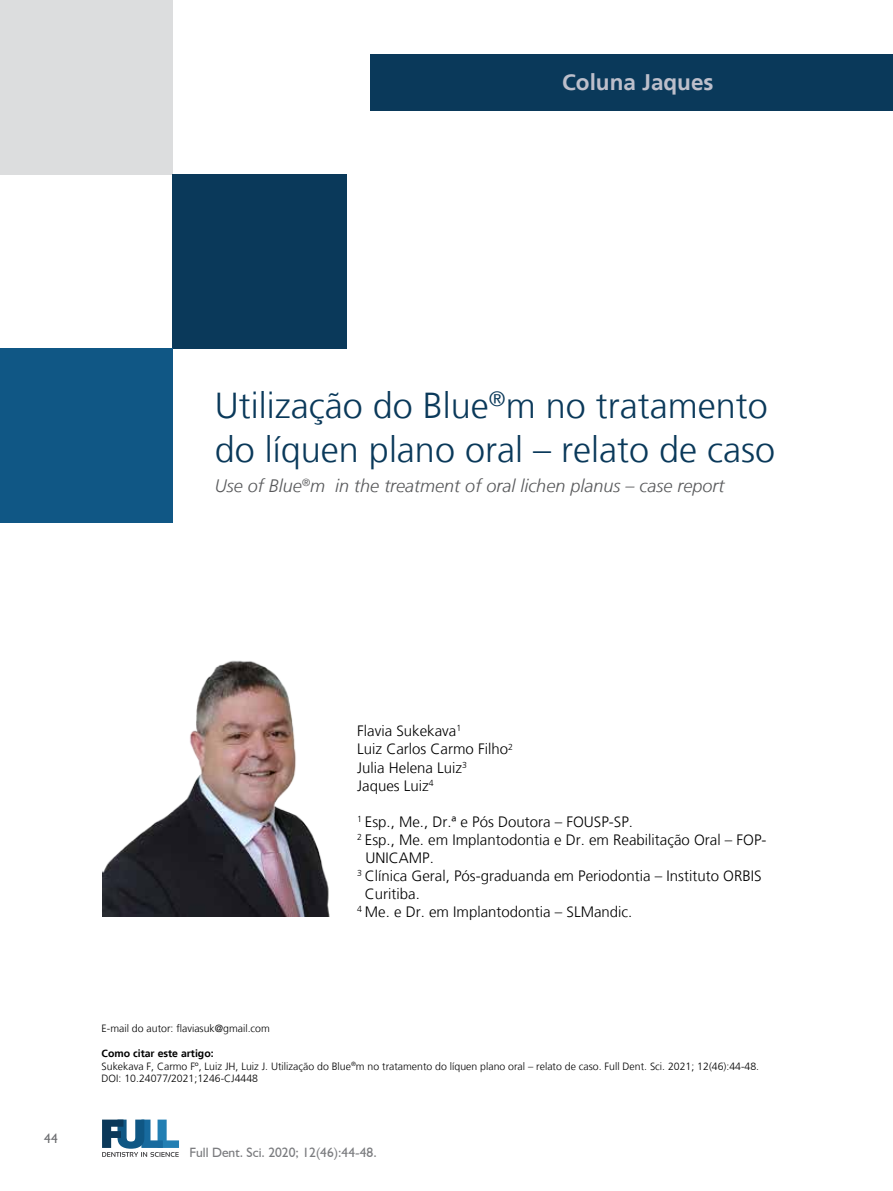
<style>
.page{position:relative;width:893px;height:1191px;background:#fff}
.page>*{position:absolute;margin:0;border:0;box-sizing:border-box;transform-origin:0 0}
.t1{font:300 36px/43.2px "Frutiger LT";color:#0a395a}
.t2{font:700 22.5px "Frutiger LT";color:#bdbfcb}
.t3{font:italic 300 18px "Frutiger LT";color:#58595b}
.t4{font:300 15px/18px "Frutiger LT";color:#000}
.t5{font:13.5px "Humanist 521 BT";color:#7b7c7f}
.t6{font:13.5px "Humanist 521 BT";color:#6d6e71}
.t7{font:300 10.5px/12.6px "Frutiger LT";color:#000}
.s1{font-weight:700}
</style>
<div class="page">
<svg style="left:102px;top:1119px;width:77px;height:37px"></svg>
<div style="left:0;top:0;width:172px;height:174px;background:#dcddde"></div>
<div style="left:172px;top:174px;width:175px;height:175px;background:#0a395a"></div>
<div style="left:370px;top:54px;width:523px;height:56px;background:#0a395a"></div>
<div style="left:0;top:349px;width:172px;height:174px;background:#105785"></div>
<img style="left:102px;top:660px;width:228px;height:256px">
<h2 class="t2" style="left:562px;top:69px;width:153px">Coluna Jaques</h2>
<h1 class="t1" style="left:215px;top:385px;width:562px">Utilização do Blue<sup>®</sup>m no tratamento do líquen plano oral – relato de caso</h1>
<p class="t3" style="left:215px;top:475px;width:511px">Use of Blue<sup>®</sup>m in the treatment of oral lichen planus – case report</p>
<p class="t6" style="left:44px;top:1130px;width:15px">44</p>
<p class="t4" style="left:357px;top:722px;width:157px">Flavia Sukekava<sup>1<br></sup>Luiz Carlos Carmo Filho<sup>2<br></sup>Julia Helena Luiz<sup>3<br></sup>Jaques Luiz<sup>4</sup></p>
<p class="t4" style="left:357px;top:812px;width:277px"><sup>1</sup> Esp., Me., Dr.ª e Pós Doutora – FOUSP-SP.</p>
<p class="t4" style="left:357px;top:830px;width:411px"><sup>2</sup> Esp., Me. em Implantodontia e Dr. em Reabilitação Oral – FOP-</p>
<p class="t4" style="left:366px;top:848px;width:70px">UNICAMP.</p>
<p class="t4" style="left:357px;top:866px;width:406px"><sup>3</sup> Clínica Geral, Pós-graduanda em Periodontia – Instituto ORBIS</p>
<p class="t4" style="left:365px;top:884px;width:57px">Curitiba.</p>
<p class="t4" style="left:357px;top:902px;width:277px"><sup>4</sup> Me. e Dr. em Implantodontia – SLMandic.</p>
<p class="t7" style="left:102px;top:1022px;width:170px">E-mail do autor: flaviasuk@gmail.com</p>
<p class="t7" style="left:102px;top:1047px;width:659px"><span class="s1">Como citar este artigo:<br></span>Sukekava F, Carmo Fº, Luiz JH, Luiz J. Utilização do Blue<sup>®</sup>m no tratamento do líquen plano oral – relato de caso. Full Dent. Sci. 2021; 12(46):44-48.<br>DOI: 10.24077/2021;1246-CJ4448</p>
<p class="t5" style="left:190px;top:1144px;width:189px">Full Dent. Sci. 2020; 12(46):44-48.</p>
</div>
